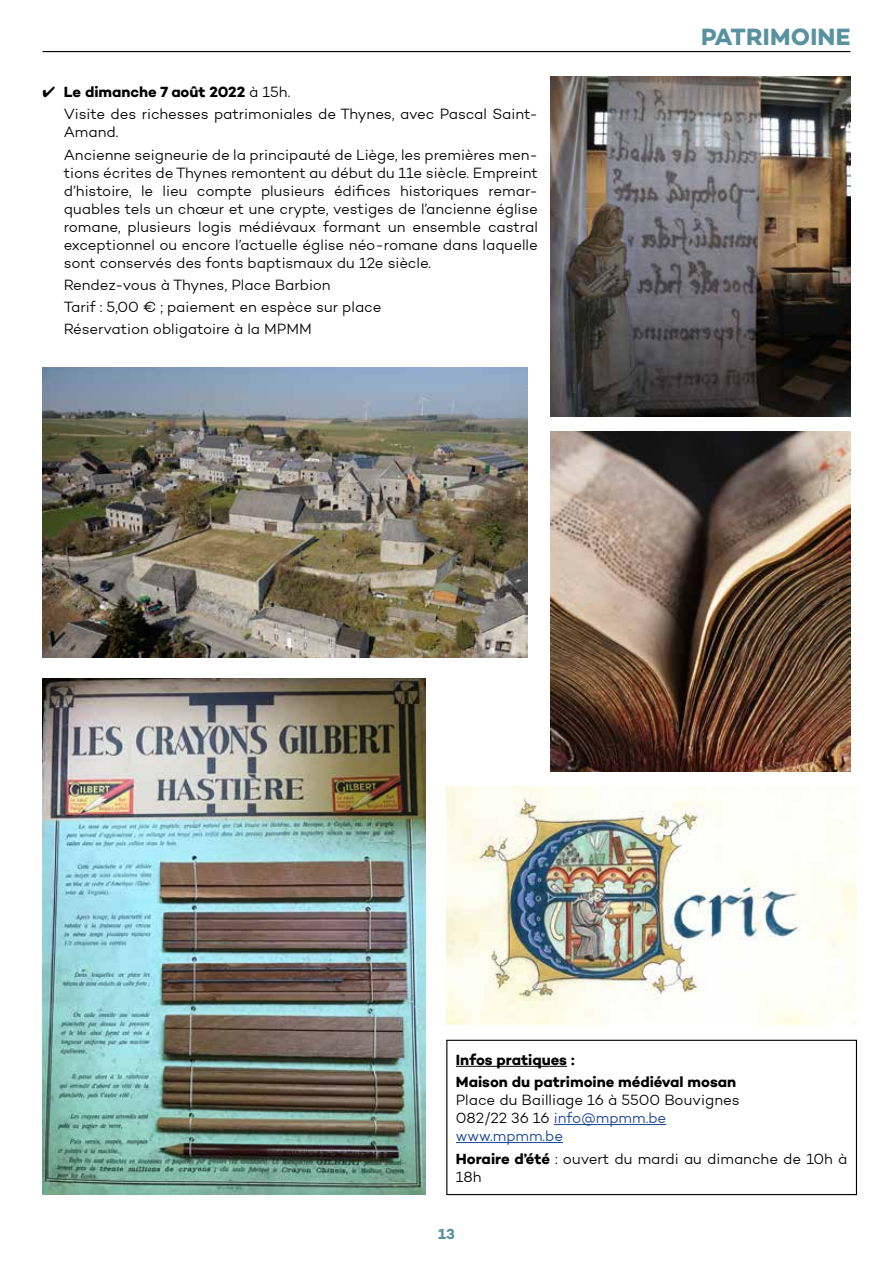
<style>
.page{position:relative;width:893px;height:1263px;background:#fff}
.page>*{position:absolute;margin:0;border:0;box-sizing:border-box;transform-origin:0 0}
.t1{font:700 24px "Campton";letter-spacing:.01em;color:#5892a0}
.t2{font:300 15px/18px "Campton";letter-spacing:-.005em;color:#000}
.t3{font:700 15px/22.2px "Campton";color:#000}
.t4{font:700 15px "Campton";color:#5892a0}
.s1{font-weight:700}
.s2{color:#164194}
</style>
<div class="page">
<hr style="left:43px;top:51px;width:807px;height:1px;background:#000">
<hr style="left:456px;top:1066px;width:111px;height:1px;background:#000">
<hr style="left:554px;top:1124px;width:112px;height:1px;background:#164194">
<hr style="left:456px;top:1142px;width:107px;height:1px;background:#164194">
<div style="left:446px;top:1040px;width:411px;height:155px;border:1px solid #000"></div>
<img style="left:551px;top:77px;width:299px;height:340px">
<img style="left:551px;top:432px;width:299px;height:340px">
<img style="left:43px;top:678px;width:382px;height:517px">
<img style="left:446px;top:786px;width:411px;height:239px">
<img style="left:43px;top:368px;width:484px;height:289px">
<p class="t2" style="left:64px;top:81px;width:476px;line-height:22.2px;text-indent:-21px">✔ <span class="s1">Le dimanche 7 août 2022</span> à 15h.<br>Visite des richesses patrimoniales de Thynes, avec Pascal Saint-</p>
<p class="t2" style="left:64px;top:121px;width:476px;line-height:22.2px">Amand.<br>Ancienne seigneurie de la principauté de Liège, les premières men-</p>
<p class="t2" style="left:64px;top:163px;width:476px;text-align:justify">tions écrites de Thynes remontent au début du 11e siècle. Empreint d’histoire, le lieu compte plusieurs édifices historiques remar&shy;quables tels un chœur et une crypte, vestiges de l’ancienne église romane, plusieurs logis médiévaux formant un ensemble castral exceptionnel ou encore l’actuelle église néo-romane dans laquelle sont conservés des fonts baptismaux du 12e siècle.</p>
<p class="t2" style="left:64px;top:273px;width:319px;line-height:22.2px">Rendez-vous à Thynes, Place Barbion<br>Tarif : 5,00 € ; paiement en espèce sur place<br>Réservation obligatoire à la MPMM</p>
<h1 class="t1" style="left:701px;top:21px;width:151px">PATRIMOINE</h1>
<p class="t3" style="left:456px;top:1049px;width:282px">Infos pratiques :<br>Maison du patrimoine médiéval mosan</p>
<p class="t2" style="left:456px;top:1091px;width:285px">Place du Bailliage 16 à 5500 Bouvignes<br>082/22 36 16 <span class="s2">info@mpmm.be www.mpmm.be</span></p>
<p class="t2" style="left:456px;top:1149px;width:393px"><span class="s1">Horaire d’été</span> : ouvert du mardi au dimanche de 10h à<br>18h</p>
<p class="t4" style="left:438px;top:1224px;width:18px">13</p>
</div>
